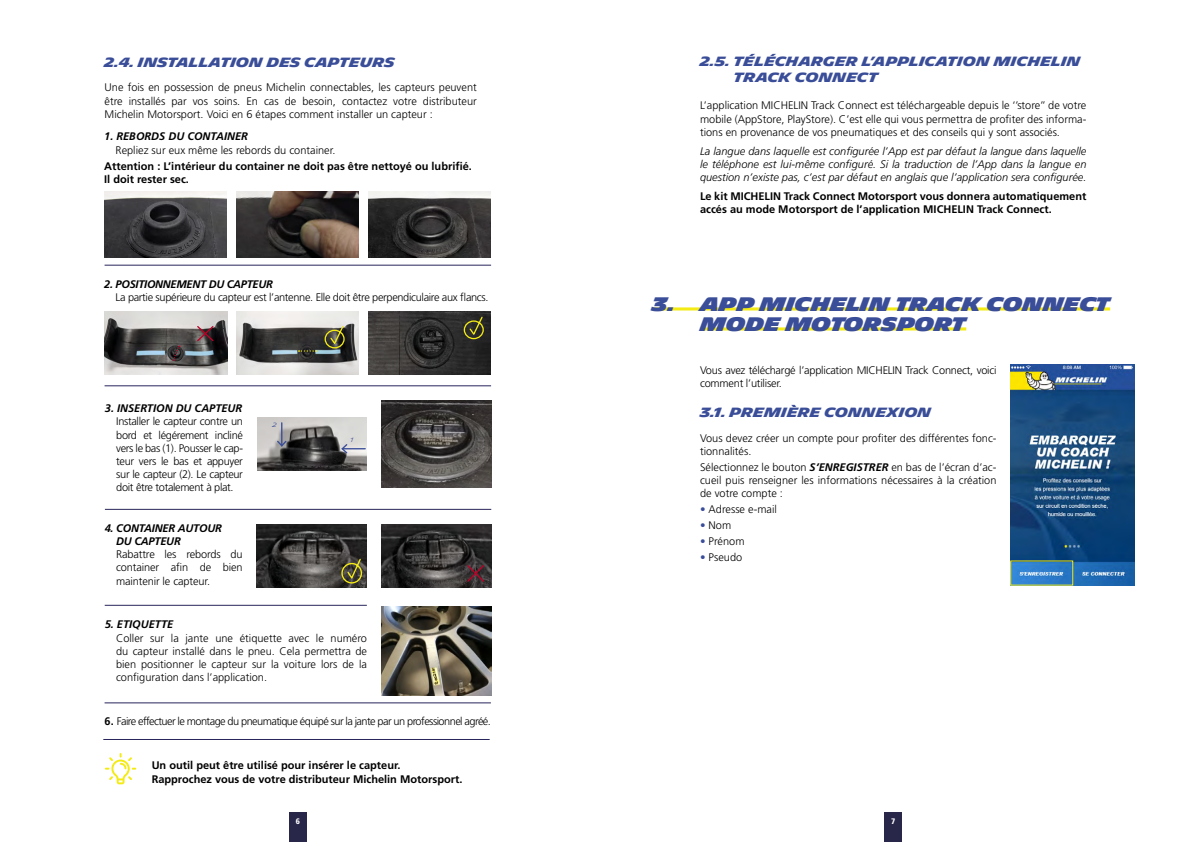
<style>
.page{position:relative;width:1191px;height:842px;background:#fff}
.page>*{position:absolute;margin:0;border:0;box-sizing:border-box;transform-origin:0 0}
.t1{font:900 19px/20px "Michelin";letter-spacing:-.01em;color:#3a4d98}
.t2{font:700 13px/15.6px "Michelin";color:#3a4d98}
.t3{font:300 11px/13.2px "Frutiger LT Std";letter-spacing:-.01em;color:#000;text-align:justify}
.t4{font:700 11px/13.2px "Frutiger LT Std";color:#000}
.t5{font:italic 300 11px/13.2px "Frutiger LT Std";color:#000;text-align:justify}
.t6{font:300 11px "Frutiger LT Std";letter-spacing:-.05em;color:#000}
.t7{font:300 11px "Frutiger LT Std";letter-spacing:-.03em;color:#000}
.t8{font:italic 700 11px "Frutiger LT Std";color:#000}
.t9{font:italic 700 11px/13.2px "Frutiger LT Std";letter-spacing:-.02em;color:#000}
.t10{font:900 condensed 8px "Frutiger LT Std";color:#fff}
.t11{font:300 6px "Michelin";color:#3a4d98}
.s1{font-weight:700}
.s2{font-weight:700;font-style:italic}
.s3{color:#3a4d98}
</style>
<div class="page">
<div style="left:289px;top:812px;width:17px;height:30px;background:#282649"></div>
<div style="left:884px;top:812px;width:17px;height:30px;background:#282649"></div>
<img style="left:381px;top:606px;width:110px;height:89px">
<hr style="left:105px;top:605px;width:262px;height:1px;background:#28255c">
<hr style="left:103px;top:739px;width:386px;height:1px;background:#28255c">
<hr style="left:105px;top:703px;width:386px;height:1px;background:#28255c">
<hr style="left:652px;top:307px;width:458px;height:3px;background:#f4eb15">
<hr style="left:700px;top:327px;width:266px;height:3px;background:#f4eb15">
<img style="left:1010px;top:365px;width:124px;height:220px">
<svg style="left:105px;top:753px;width:31px;height:31px"></svg>
<hr style="left:105px;top:509px;width:386px;height:1px;background:#28255c">
<img style="left:257px;top:525px;width:110px;height:62px">
<img style="left:381px;top:525px;width:110px;height:62px">
<svg style="left:341px;top:558px;width:22px;height:26px"></svg>
<svg style="left:466px;top:564px;width:19px;height:19px"></svg>
<hr style="left:105px;top:265px;width:386px;height:1px;background:#28255c">
<img style="left:368px;top:312px;width:123px;height:63px">
<img style="left:236px;top:312px;width:123px;height:63px">
<svg style="left:324px;top:325px;width:21px;height:24px"></svg>
<svg style="left:298px;top:350px;width:18px;height:2px"></svg>
<img style="left:104px;top:312px;width:124px;height:63px">
<svg style="left:196px;top:325px;width:19px;height:17px"></svg>
<svg style="left:173px;top:346px;width:7px;height:15px"></svg>
<hr style="left:105px;top:386px;width:386px;height:1px;background:#28255c">
<img style="left:257px;top:418px;width:110px;height:53px">
<svg style="left:276px;top:423px;width:12px;height:25px"></svg>
<svg style="left:340px;top:443px;width:25px;height:12px"></svg>
<img style="left:381px;top:400px;width:110px;height:88px">
<img style="left:104px;top:191px;width:123px;height:67px">
<img style="left:236px;top:191px;width:123px;height:67px">
<img style="left:368px;top:191px;width:123px;height:67px">
<svg style="left:463px;top:316px;width:21px;height:24px"></svg>
<p class="t2" style="left:105px;top:55px;width:292px">2.4. INSTALLATION DES CAPTEURS</p>
<p class="t3" style="left:105px;top:81px;width:374px">Une fois en possession de pneus Michelin connectables, les capteurs peuvent être installés par vos soins. En cas de besoin, contactez votre distributeur Michelin Motorsport. Voici en 6 étapes comment installer un capteur :</p>
<p class="t8" style="left:104px;top:130px;width:145px">1. REBORDS DU CONTAINER</p>
<p class="t3" style="left:116px;top:143px;width:221px">Repliez sur eux même les rebords du container.</p>
<p class="t4" style="left:104px;top:159px;width:369px">Attention : L’intérieur du container ne doit pas être nettoyé ou lubrifié.<br>Il doit rester sec.</p>
<p class="t9" style="left:104px;top:277px;width:170px">2. POSITIONNEMENT DU CAPTEUR</p>
<p class="t7" style="left:116px;top:291px;width:374px">La partie supérieure du capteur est l’antenne. Elle doit être perpendiculaire aux flancs.</p>
<p class="t8" style="left:105px;top:402px;width:139px">3. INSERTION DU CAPTEUR</p>
<p class="t3" style="left:116px;top:415px;width:128px">Installer le capteur contre un bord et légérement incliné vers le bas (1). Pousser le cap&shy;teur vers le bas et appuyer sur le capteur (2). Le capteur doit être totalement à plat.</p>
<p class="t11" style="left:272px;top:421px;width:6px">2</p>
<p class="t9" style="left:116px;top:521px;width:107px;text-indent:-11px">4. CONTAINER AUTOUR<br>DU CAPTEUR</p>
<p class="t3" style="left:116px;top:548px;width:128px">Rabattre les rebords du container afin de bien maintenir le capteur.</p>
<p class="t11" style="left:351px;top:436px;width:4px">1</p>
<p class="t8" style="left:105px;top:618px;width:70px">5. ETIQUETTE</p>
<p class="t3" style="left:116px;top:631px;width:252px">Coller sur la jante une étiquette avec le numéro du capteur installé dans le pneu. Cela permettra de bien positionner le capteur sur la voiture lors de la configuration dans l’application.</p>
<p class="t6" style="left:105px;top:715px;width:388px"><span class="s1">6.</span> Faire effectuer le montage du pneumatique équipé sur la jante par un professionnel agréé.</p>
<p class="t4" style="left:152px;top:759px;width:312px">Un outil peut être utilisé pour insérer le capteur.<br>Rapprochez vous de votre distributeur Michelin Motorsport.</p>
<p class="t2" style="left:733px;top:54px;width:349px;text-indent:-33px">2.5. TÉLÉCHARGER L’APPLICATION MICHELIN<br>TRACK CONNECT</p>
<p class="t3" style="left:700px;top:99px;width:388px">L’application MICHELIN Track Connect est téléchargeable depuis le ‘’store’’ de votre mobile (AppStore, PlayStore). C’est elle qui vous permettra de profiter des informa&shy;tions en provenance de vos pneumatiques et des conseils qui y sont associés.</p>
<p class="t5" style="left:700px;top:144px;width:388px">La langue dans laquelle est configurée l’App est par défaut la langue dans laquelle le téléphone est lui-même configuré. Si la traduction de l’App dans la langue en question n’existe pas, c’est par défaut en anglais que l’application sera configurée.</p>
<p class="t4" style="left:700px;top:190px;width:388px">Le kit MICHELIN Track Connect Motorsport vous donnera automatiquement accés au mode Motorsport de l’application MICHELIN Track Connect.</p>
<h1 class="t1" style="left:700px;top:294px;width:411px;text-indent:-48px">3. APP MICHELIN TRACK CONNECT<br>MODE MOTORSPORT</h1>
<p class="t3" style="left:700px;top:364px;width:298px">Vous avez téléchargé l’application MICHELIN Track Connect, voici comment l’utiliser.</p>
<p class="t2" style="left:700px;top:405px;width:233px">3.1. PREMIÈRE CONNEXION</p>
<p class="t3" style="left:700px;top:431px;width:298px">Vous devez créer un compte pour profiter des différentes fonc&shy;tionnalités.</p>
<p class="t3" style="left:700px;top:461px;width:298px">Sélectionnez le bouton <span class="s2">S’ENREGISTRER</span> en bas de l’écran d’ac&shy;cueil puis renseigner les informations nécessaires à la création de votre compte :</p>
<p class="t3" style="left:700px;top:503px;width:78px"><span class="s3">•</span> Adresse e-mail</p>
<p class="t3" style="left:700px;top:519px;width:33px"><span class="s3">•</span> Nom</p>
<p class="t3" style="left:700px;top:535px;width:46px"><span class="s3">•</span> Prénom</p>
<p class="t3" style="left:700px;top:551px;width:44px"><span class="s3">•</span> Pseudo</p>
<p class="t10" style="left:296px;top:816px;width:6px">6</p>
<p class="t10" style="left:891px;top:816px;width:6px">7</p>
</div>
